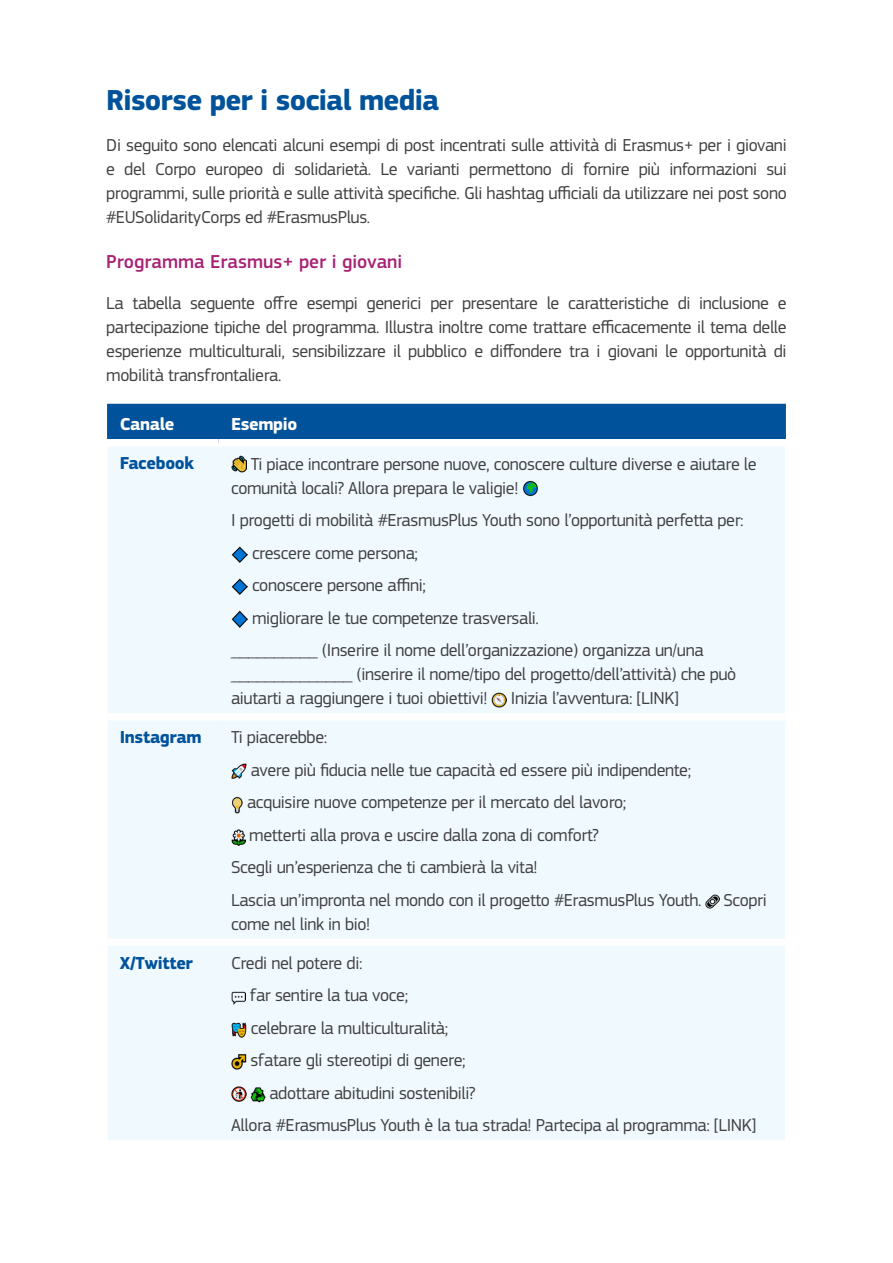
<style>
.page{position:relative;width:893px;height:1263px;background:#fff}
.page>*{position:absolute;margin:0;border:0;box-sizing:border-box;transform-origin:0 0}
.Heading_Preface__H1{font:700 30px "EC Square Sans Pro";letter-spacing:-.025em;color:#00529a}
.Heading_Purple__H2{font:500 19.5px "EC Square Sans Pro";color:#a82274}
.Body_Copy_Normal_80__Black__P{font:18px/24px "EC Square Sans Pro";letter-spacing:-.02em;color:#414042}
.Table_section_heading{font:700 18px "EC Square Sans Pro";letter-spacing:-.02em;color:#00529a}
.Table_heading{font:700 18px "EC Square Sans Pro";letter-spacing:-.02em;color:#fff}
</style>
<div class="page">
<div style="left:107px;top:404px;width:679px;height:35px;background:#00529a"></div>
<div style="left:108px;top:447px;width:677px;height:693px;background:#eff9fe"></div>
<div style="left:108px;top:713px;width:110px;height:7px;background:#fff"></div>
<div style="left:218px;top:713px;width:567px;height:7px;background:#fff"></div>
<div style="left:108px;top:939px;width:110px;height:7px;background:#fff"></div>
<div style="left:218px;top:939px;width:567px;height:7px;background:#fff"></div>
<img style="left:231px;top:455px;width:16px;height:18px">
<img style="left:522px;top:481px;width:16px;height:16px">
<img style="left:231px;top:546px;width:17px;height:17px">
<img style="left:231px;top:578px;width:17px;height:17px">
<img style="left:231px;top:611px;width:17px;height:17px">
<img style="left:492px;top:692px;width:15px;height:16px">
<img style="left:231px;top:764px;width:16px;height:15px">
<img style="left:231px;top:796px;width:12px;height:17px">
<img style="left:231px;top:829px;width:14px;height:16px">
<img style="left:706px;top:894px;width:13px;height:14px">
<img style="left:231px;top:991px;width:15px;height:14px">
<img style="left:231px;top:1022px;width:16px;height:15px">
<img style="left:231px;top:1054px;width:15px;height:15px">
<img style="left:231px;top:1087px;width:15px;height:15px">
<img style="left:250px;top:1086px;width:15px;height:16px">
<h1 class="Heading_Preface__H1" style="left:106px;top:82px;width:334px">Risorse per i social media</h1>
<p class="Body_Copy_Normal_80__Black__P" style="left:106px;top:133px;width:682px;text-align:justify">Di seguito sono elencati alcuni esempi di post incentrati sulle attività di Erasmus+ per i giovani e del Corpo europeo di solidarietà. Le varianti permettono di fornire più informazioni sui programmi, sulle priorità e sulle attività specifiche. Gli hashtag ufficiali da utilizzare nei post sono #EUSolidarityCorps ed #ErasmusPlus.</p>
<h2 class="Heading_Purple__H2" style="left:106px;top:250px;width:298px">Programma Erasmus+ per i giovani</h2>
<p class="Body_Copy_Normal_80__Black__P" style="left:106px;top:291px;width:682px;text-align:justify">La tabella seguente offre esempi generici per presentare le caratteristiche di inclusione e partecipazione tipiche del programma. Illustra inoltre come trattare efficacemente il tema delle esperienze multiculturali, sensibilizzare il pubblico e diffondere tra i giovani le opportunità di mobilità transfrontaliera.</p>
<p class="Table_heading" style="left:120px;top:413px;width:56px">Canale</p>
<p class="Table_heading" style="left:231px;top:413px;width:68px">Esempio</p>
<p class="Table_section_heading" style="left:120px;top:452px;width:76px">Facebook</p>
<p class="Body_Copy_Normal_80__Black__P" style="left:231px;top:452px;width:527px;text-indent:20px">Ti piace incontrare persone nuove, conoscere culture diverse e aiutare le comunità locali? Allora prepara le valigie!</p>
<p class="Body_Copy_Normal_80__Black__P" style="left:231px;top:508px;width:514px">I progetti di mobilità #ErasmusPlus Youth sono l’opportunità perfetta per:</p>
<p class="Body_Copy_Normal_80__Black__P" style="left:252px;top:541px;width:168px">crescere come persona;</p>
<p class="Body_Copy_Normal_80__Black__P" style="left:252px;top:573px;width:175px">conoscere persone affini;</p>
<p class="Body_Copy_Normal_80__Black__P" style="left:252px;top:606px;width:288px">migliorare le tue competenze trasversali.</p>
<p class="Body_Copy_Normal_80__Black__P" style="left:231px;top:638px;width:507px">__________ (Inserire il nome dell’organizzazione) organizza un/una ______________ (inserire il nome/tipo del progetto/dell’attività) che può aiutarti a raggiungere i tuoi obiettivi!</p>
<p class="Body_Copy_Normal_80__Black__P" style="left:511px;top:686px;width:169px">Inizia l’avventura: [LINK]</p>
<p class="Table_section_heading" style="left:120px;top:726px;width:83px">Instagram</p>
<p class="Body_Copy_Normal_80__Black__P" style="left:231px;top:725px;width:98px">Ti piacerebbe:</p>
<p class="Body_Copy_Normal_80__Black__P" style="left:251px;top:758px;width:442px">avere più fiducia nelle tue capacità ed essere più indipendente;</p>
<p class="Body_Copy_Normal_80__Black__P" style="left:247px;top:790px;width:381px">acquisire nuove competenze per il mercato del lavoro;</p>
<p class="Body_Copy_Normal_80__Black__P" style="left:249px;top:823px;width:351px">metterti alla prova e uscire dalla zona di comfort?</p>
<p class="Body_Copy_Normal_80__Black__P" style="left:231px;top:855px;width:308px">Scegli un’esperienza che ti cambierà la vita!</p>
<p class="Body_Copy_Normal_80__Black__P" style="left:231px;top:888px;width:537px">Lascia un’impronta nel mondo con il progetto #ErasmusPlus Youth. Scopri come nel link in bio!</p>
<p class="Table_section_heading" style="left:120px;top:952px;width:75px">X/Twitter</p>
<p class="Body_Copy_Normal_80__Black__P" style="left:231px;top:951px;width:133px">Credi nel potere di:</p>
<p class="Body_Copy_Normal_80__Black__P" style="left:250px;top:983px;width:160px">far sentire la tua voce;</p>
<p class="Body_Copy_Normal_80__Black__P" style="left:251px;top:1016px;width:199px">celebrare la multiculturalità;</p>
<p class="Body_Copy_Normal_80__Black__P" style="left:250px;top:1048px;width:217px">sfatare gli stereotipi di genere;</p>
<p class="Body_Copy_Normal_80__Black__P" style="left:269px;top:1081px;width:208px">adottare abitudini sostenibili?</p>
<p class="Body_Copy_Normal_80__Black__P" style="left:231px;top:1113px;width:526px">Allora #ErasmusPlus Youth è la tua strada! Partecipa al programma: [LINK]</p>
</div>
